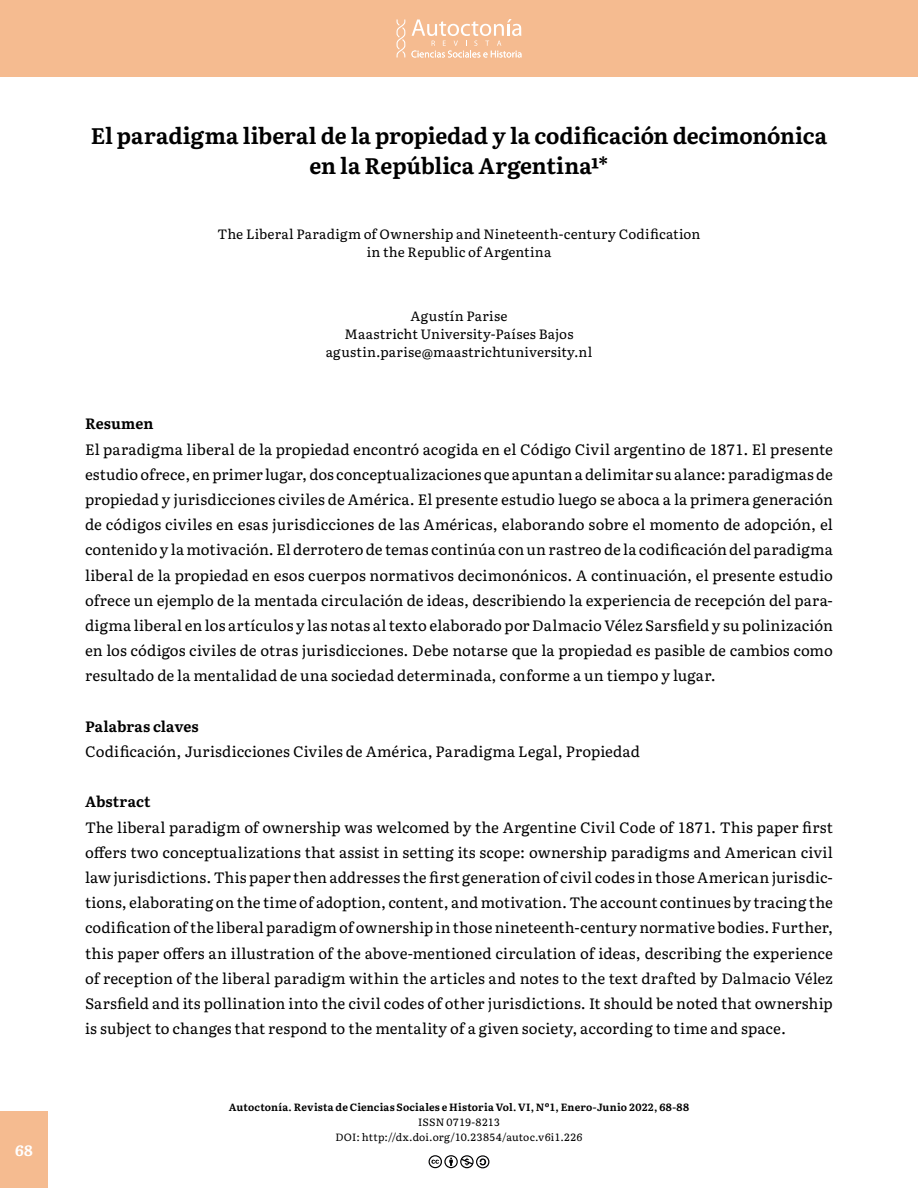
<style>
.page{position:relative;width:918px;height:1188px;background:#fff}
.page>*{position:absolute;margin:0;border:0;box-sizing:border-box;transform-origin:0 0}
.Título{font:700 22.5px "Literata";color:#000}
.Resumen_-_Abstract{font:15px/25.2px "Literata";letter-spacing:.01em;color:#000;text-align:justify}
.Resumen_-_Abstract-2{font:700 15px "Literata";letter-spacing:.005em;color:#000}
.t1{font:700 15px "Literata";color:#fff}
.Título_en_inglés{font:13.5px "Literata";letter-spacing:.01em;color:#000}
.Autores_parte_superi{font:13.5px "Literata";letter-spacing:.02em;color:#000}
.Créditos_parte_infer{font:700 10.5px "Literata";letter-spacing:.02em;color:#000}
.Créditos_parte_infer-2{font:10.5px "Literata";letter-spacing:.015em;color:#000}
</style>
<div class="page">
<div style="left:0;top:1111px;width:48px;height:77px;background:#f5bb90"></div>
<div style="left:0;top:0;width:918px;height:77px;background:#f5bb90"></div>
<svg style="left:396px;top:19px;width:126px;height:39px"></svg>
<svg style="left:429px;top:1155px;width:60px;height:13px"></svg>
<p class="t1" style="left:15px;top:1138px;width:19px">68</p>
<p class="Título" style="left:91px;top:118px;width:738px">El paradigma liberal de la propiedad y la codificación decimonónica</p>
<p class="Título" style="left:309px;top:148px;width:301px">en la República Argentina1*</p>
<p class="Título_en_inglés" style="left:218px;top:223px;width:484px">The Liberal Paradigm of Ownership and Nineteenth-century Codification</p>
<p class="Título_en_inglés" style="left:367px;top:241px;width:186px">in the Republic of Argentina</p>
<p class="Autores_parte_superi" style="left:411px;top:306px;width:98px">Agustín Parise</p>
<p class="Autores_parte_superi" style="left:345px;top:324px;width:230px">Maastricht University-Países Bajos</p>
<p class="Autores_parte_superi" style="left:326px;top:342px;width:268px">agustin.parise@maastrichtuniversity.nl</p>
<p class="Resumen_-_Abstract-2" style="left:85px;top:412px;width:70px">Resumen</p>
<p class="Resumen_-_Abstract" style="left:85px;top:435px;width:750px">El paradigma liberal de la propiedad encontró acogida en el Código Civil argentino de 1871. El presente estudio ofrece, en primer lugar, dos conceptualizaciones que apuntan a delimitar su alance: paradigmas de propiedad y jurisdicciones civiles de América. El presente estudio luego se aboca a la primera generación de códigos civiles en esas jurisdicciones de las Américas, elaborando sobre el momento de adopción, el contenido y la motivación. El derrotero de temas continúa con un rastreo de la codificación del paradigma liberal de la propiedad en esos cuerpos normativos decimonónicos. A continuación, el presente estudio ofrece un ejemplo de la mentada circulación de ideas, describiendo la experiencia de recepción del para&shy;digma liberal en los artículos y las notas al texto elaborado por Dalmacio Vélez Sarsfield y su polinización en los códigos civiles de otras jurisdicciones. Debe notarse que la propiedad es pasible de cambios como resultado de la mentalidad de una sociedad determinada, conforme a un tiempo y lugar.</p>
<p class="Resumen_-_Abstract-2" style="left:85px;top:714px;width:115px">Palabras claves</p>
<p class="Resumen_-_Abstract" style="left:85px;top:738px;width:556px">Codificación, Jurisdicciones Civiles de América, Paradigma Legal, Propiedad</p>
<p class="Resumen_-_Abstract-2" style="left:85px;top:790px;width:67px">Abstract</p>
<p class="Resumen_-_Abstract" style="left:85px;top:813px;width:749px">The liberal paradigm of ownership was welcomed by the Argentine Civil Code of 1871. This paper first offers two conceptualizations that assist in setting its scope: ownership paradigms and American civil law jurisdictions. This paper then addresses the first generation of civil codes in those American jurisdic&shy;tions, elaborating on the time of adoption, content, and motivation. The account continues by tracing the codification of the liberal paradigm of ownership in those nineteenth-century normative bodies. Further, this paper offers an illustration of the above-mentioned circulation of ideas, describing the experience of reception of the liberal paradigm within the articles and notes to the text drafted by Dalmacio Vélez Sarsfield and its pollination into the civil codes of other jurisdictions. It should be noted that ownership is subject to changes that respond to the mentality of a given society, according to time and space.</p>
<p class="Créditos_parte_infer" style="left:229px;top:1099px;width:462px">Autoctonía. Revista de Ciencias Sociales e Historia Vol. VI, Nº1, Enero-Junio 2022, 68-88</p>
<p class="Créditos_parte_infer-2" style="left:418px;top:1115px;width:83px">ISSN 0719-8213</p>
<p class="Créditos_parte_infer-2" style="left:336px;top:1130px;width:248px">DOI: http://dx.doi.org/10.23854/autoc.v6i1.226</p>
</div>
